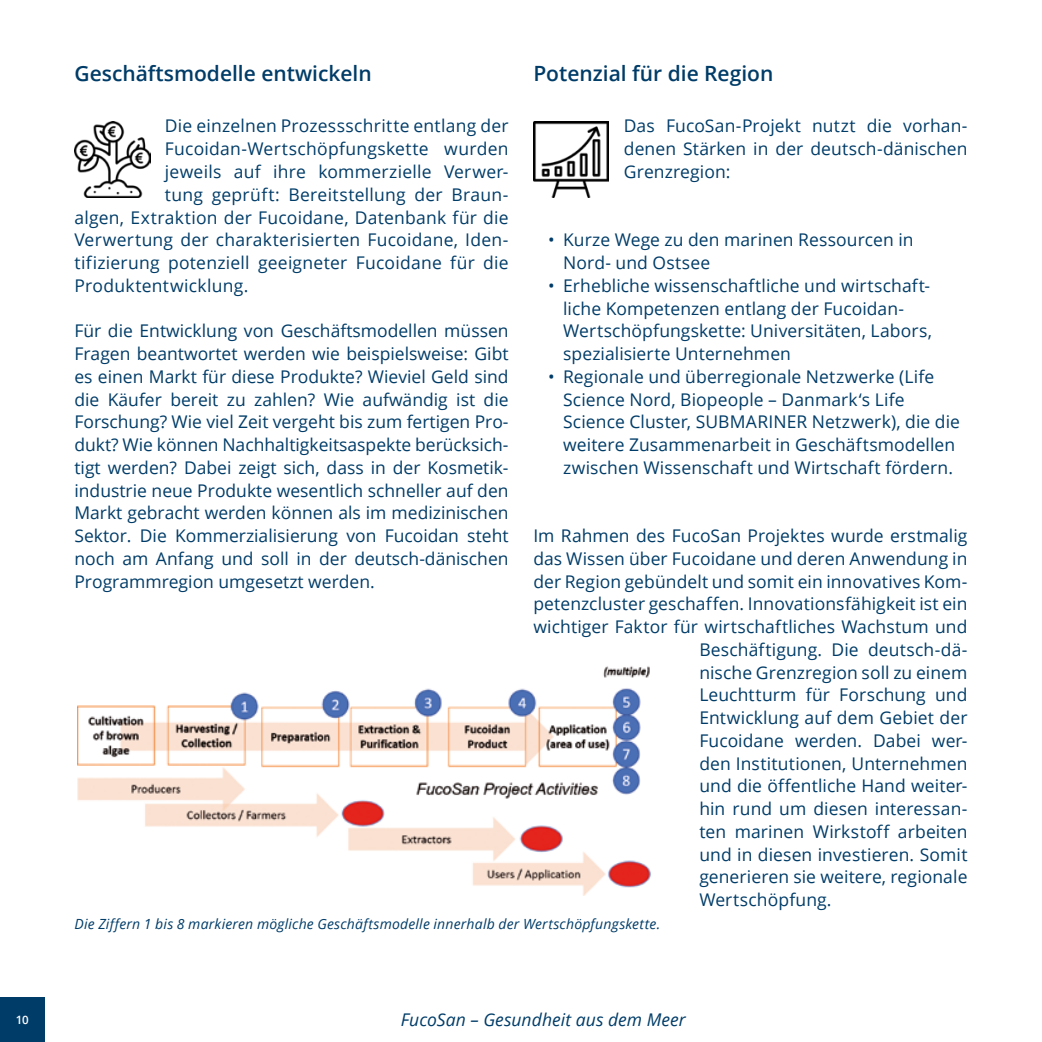
<style>
.page{position:relative;width:1042px;height:1042px;background:#fff}
.page>*{position:absolute;margin:0;border:0;box-sizing:border-box;transform-origin:0 0}
.t1{font:600 21px "Open Sans";color:#003c68}
.t2{font:17.5px/22.8px "Open Sans";letter-spacing:.005em;color:#003c68}
.t3{font:italic 17.5px "Open Sans";letter-spacing:.005em;color:#003c68}
.t4{font:italic 14px "Open Sans";letter-spacing:.015em;color:#003c68}
.t5{font:600 11.55px "Open Sans";color:#fff}
</style>
<div class="page">
<div style="left:0;top:997px;width:45px;height:45px;background:#003c68"></div>
<img style="left:74px;top:122px;width:76px;height:75px">
<img style="left:533px;top:122px;width:76px;height:75px">
<img style="left:77px;top:666px;width:574px;height:229px">
<p class="t1" style="left:74px;top:59px;width:299px">Geschäftsmodelle entwickeln</p>
<p class="t1" style="left:533px;top:59px;width:242px">Potenzial für die Region</p>
<p class="t2" style="left:165px;top:114px;width:345px">Die einzelnen Prozessschritte entlang der</p>
<p class="t2" style="left:165px;top:137px;width:345px">Fucoidan-Wertschöpfungskette wurden</p>
<p class="t2" style="left:165px;top:160px;width:345px">jeweils auf ihre kommerzielle Verwer-</p>
<p class="t2" style="left:165px;top:183px;width:345px">tung geprüft: Bereitstellung der Braun-</p>
<p class="t2" style="left:74px;top:205px;width:436px">algen, Extraktion der Fucoidane, Datenbank für die</p>
<p class="t2" style="left:74px;top:228px;width:436px">Verwertung der charakterisierten Fucoidane, Iden-</p>
<p class="t2" style="left:74px;top:251px;width:436px">tifizierung potenziell geeigneter Fucoidane für die</p>
<p class="t2" style="left:74px;top:274px;width:175px">Produktentwicklung.</p>
<p class="t2" style="left:74px;top:319px;width:436px;text-align:justify">Für die Entwicklung von Geschäftsmodellen müssen Fragen beantwortet werden wie beispielsweise: Gibt es einen Markt für diese Produkte? Wieviel Geld sind die Käufer bereit zu zahlen? Wie aufwändig ist die Forschung? Wie viel Zeit vergeht bis zum fertigen Pro&shy;dukt? Wie können Nachhaltigkeitsaspekte berücksich&shy;tigt werden? Dabei zeigt sich, dass in der Kosmetik&shy;industrie neue Produkte wesentlich schneller auf den Markt gebracht werden können als im medizinischen Sektor. Die Kommerzialisierung von Fucoidan steht noch am Anfang und soll in der deutsch-dänischen Programmregion umgesetzt werden.</p>
<p class="t2" style="left:624px;top:114px;width:345px;text-align:justify">Das FucoSan-Projekt nutzt die vorhan&shy;denen Stärken in der deutsch-dänischen Grenzregion:</p>
<p class="t2" style="left:563px;top:228px;width:352px;text-indent:-15px">• Kurze Wege zu den marinen Ressourcen in<br>Nord- und Ostsee</p>
<p class="t2" style="left:563px;top:274px;width:370px;text-indent:-15px">• Erhebliche wissenschaftliche und wirtschaft&shy;liche Kompetenzen entlang der Fucoidan-Wertschöpfungskette: Universitäten, Labors, spezialisierte Unternehmen</p>
<p class="t2" style="left:563px;top:365px;width:398px;text-indent:-15px">• Regionale und überregionale Netzwerke (Life Science Nord, Biopeople – Danmark‘s Life Science Cluster, SUBMARINER Netzwerk), die die weitere Zusammenarbeit in Geschäftsmodellen zwischen Wissenschaft und Wirtschaft fördern.</p>
<p class="t2" style="left:533px;top:524px;width:436px">Im Rahmen des FucoSan Projektes wurde erstmalig</p>
<p class="t2" style="left:533px;top:547px;width:436px">das Wissen über Fucoidane und deren Anwendung in</p>
<p class="t2" style="left:533px;top:569px;width:436px">der Region gebündelt und somit ein innovatives Kom-</p>
<p class="t2" style="left:533px;top:592px;width:436px">petenzcluster geschaffen. Innovationsfähigkeit ist ein</p>
<p class="t2" style="left:533px;top:615px;width:436px">wichtiger Faktor für wirtschaftliches Wachstum und</p>
<p class="t2" style="left:699px;top:638px;width:270px">Beschäftigung. Die deutsch-dä-</p>
<p class="t2" style="left:699px;top:660px;width:270px">nische Grenzregion soll zu einem</p>
<p class="t2" style="left:699px;top:683px;width:270px">Leuchtturm für Forschung und</p>
<p class="t2" style="left:699px;top:706px;width:270px">Entwicklung auf dem Gebiet der</p>
<p class="t2" style="left:699px;top:729px;width:270px">Fucoidane werden. Dabei wer-</p>
<p class="t2" style="left:699px;top:751px;width:270px">den Institutionen, Unternehmen</p>
<p class="t2" style="left:699px;top:774px;width:270px">und die öffentliche Hand weiter-</p>
<p class="t2" style="left:699px;top:797px;width:270px">hin rund um diesen interessan-</p>
<p class="t2" style="left:699px;top:820px;width:270px">ten marinen Wirkstoff arbeiten</p>
<p class="t2" style="left:699px;top:842px;width:270px">und in diesen investieren. Somit</p>
<p class="t2" style="left:699px;top:865px;width:270px">generieren sie weitere, regionale</p>
<p class="t2" style="left:699px;top:888px;width:134px">Wertschöpfung.</p>
<p class="t4" style="left:74px;top:914px;width:587px">Die Ziffern 1 bis 8 markieren mögliche Geschäftsmodelle innerhalb der Wertschöpfungskette.</p>
<p class="t5" style="left:16px;top:1012px;width:15px">10</p>
<p class="t3" style="left:401px;top:1008px;width:286px">FucoSan – Gesundheit aus dem Meer</p>
</div>
